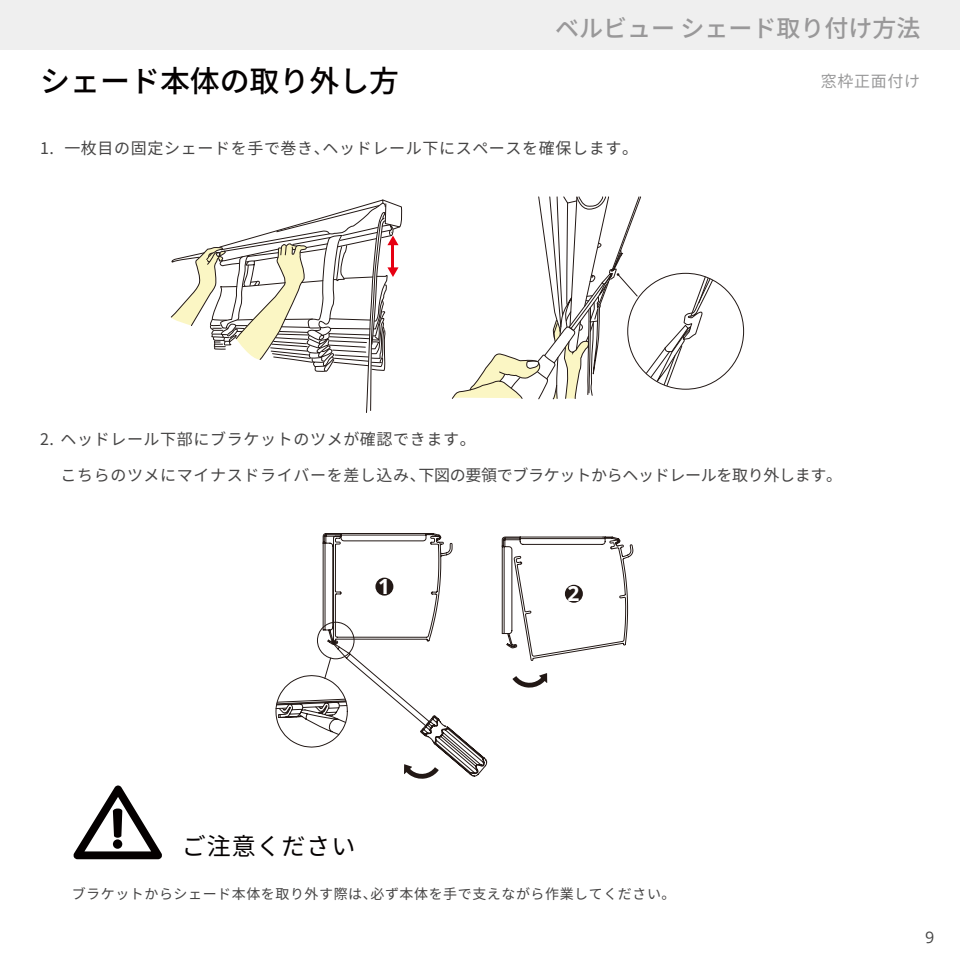
<style>
.page{position:relative;width:960px;height:960px;background:#fff}
.page>*{position:absolute;margin:0;border:0;box-sizing:border-box;transform-origin:0 0}
.t1{font:500 30px "Noto Sans CJ Kjp";color:#040000}
.t2{font:500 24px "Noto Sans CJ Kjp";color:#999899}
.t3{font:24px "Noto Sans CJ Kjp";letter-spacing:.04em;color:#040000}
.t4{font:700 20.9px "Open Sans";color:#fff}
.t5{font:16px "Noto Sans CJ Kjp";letter-spacing:.04em;color:#454444}
.t6{font:16px "Noto Sans CJ Kjp";letter-spacing:-.02em;color:#454444}
.t7{font:16px "Noto Sans CJ Kjp";letter-spacing:.04em;color:#99999a}
.t8{font:16px "Open Sans";color:#444}
.t9{font:14px "Noto Sans CJ Kjp";letter-spacing:.04em;color:#454444}
</style>
<div class="page">
<div style="left:0;top:0;width:960px;height:50px;background:#efefef"></div>
<svg style="left:73px;top:786px;width:89px;height:73px"></svg>
<div style="left:113px;top:839px;width:9px;height:10px;background:#040000;border-radius:50%"></div>
<svg style="left:451px;top:196px;width:293px;height:204px"></svg>
<svg style="left:170px;top:199px;width:232px;height:214px"></svg>
<hr style="left:392px;top:244px;width:2px;height:27px;background:#e60012">
<svg style="left:512px;top:673px;width:35px;height:15px"></svg>
<svg style="left:322px;top:533px;width:120px;height:182px"></svg>
<svg style="left:404px;top:715px;width:84px;height:64px"></svg>
<svg style="left:430px;top:541px;width:23px;height:17px"></svg>
<svg style="left:502px;top:536px;width:132px;height:125px"></svg>
<div style="left:317px;top:622px;width:37px;height:37px;border:1px solid #221815;border-radius:50%"></div>
<svg style="left:275px;top:657px;width:73px;height:91px"></svg>
<h1 class="t1" style="left:40px;top:64px;width:361px">シェード本体の取り外し方</h1>
<h2 class="t2" style="left:555px;top:15px;width:367px">ベルビュー シェード取り付け方法</h2>
<p class="t7" style="left:821px;top:72px;width:101px">窓枠正面付け</p>
<p class="t5" style="left:40px;top:139px;width:599px">1. 一枚目の固定シェードを手で巻き、ヘッドレール下にスペースを確保します。</p>
<p class="t5" style="left:40px;top:430px;width:437px">2. ヘッドレール下部にブラケットのツメが確認できます。</p>
<p class="t6" style="left:60px;top:466px;width:783px">こちらのツメにマイナスドライバーを差し込み、下図の要領でブラケットからヘッドレールを取り外します。</p>
<h3 class="t4" style="left:378px;top:571px;width:13px">1</h3>
<h3 class="t4" style="left:568px;top:579px;width:13px">2</h3>
<h2 class="t3" style="left:182px;top:833px;width:175px">ご注意ください</h2>
<p class="t9" style="left:72px;top:886px;width:605px">ブラケットからシェード本体を取り外す際は、必ず本体を手で支えながら作業してください。</p>
<p class="t8" style="left:925px;top:926px;width:11px">9</p>
</div>
